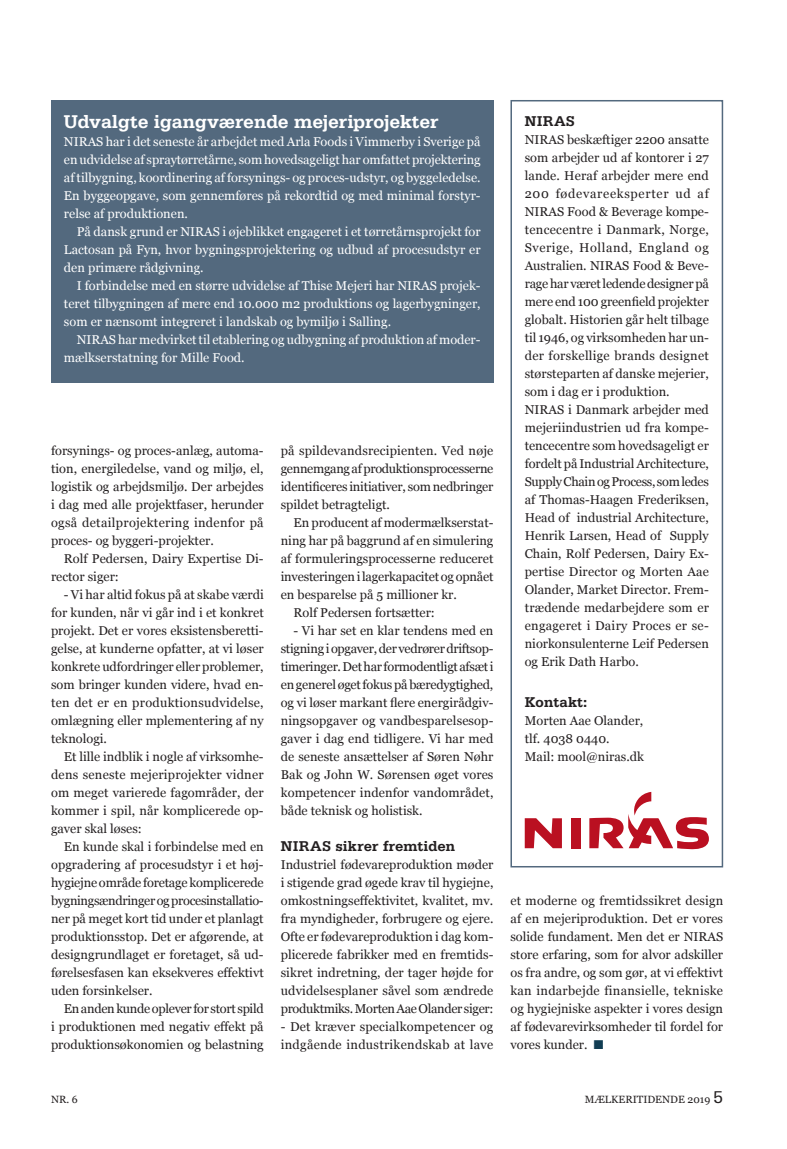
<style>
.page{position:relative;width:787px;height:1149px;background:#fff}
.page>*{position:absolute;margin:0;border:0;box-sizing:border-box;transform-origin:0 0}
.Mellemrubrik{font:700 19.5px "Serifa";letter-spacing:-.01em;color:#fff}
.Mellemrubrik-2{font:700 15px "Serifa";color:#231f20}
.Brødtekst{font:12.75px/18px "Georgia";color:#231f20;text-align:justify}
.Brødtekst_ind{font:12.75px/18px "Georgia";color:#231f20;text-align:justify}
.Brødtekst_ind-2{font:12.75px/18px "Georgia";color:#fff;text-align:justify}
.Brødtekst-2{font:12.75px/18px "Georgia";color:#fff;text-align:justify}
.Brødtekst-3{font:12.75px/18px "Georgia";letter-spacing:.025em;color:#231f20}
.t1{font:10.5px "Georgia";color:#231f20}
.s1{color:#113d53}
.s2{font-family:"Serifa";font-size:18px}
</style>
<div class="page">
<div style="left:51px;top:100px;width:442px;height:282px;background:#53697e"></div>
<div style="left:510px;top:100px;width:213px;height:767px;border:2px solid #53697e"></div>
<svg style="left:524px;top:818px;width:38px;height:30px"></svg>
<div style="left:570px;top:818px;width:10px;height:30px;background:#ba1021"></div>
<svg style="left:589px;top:792px;width:120px;height:56px"></svg>
<p class="Mellemrubrik" style="left:64px;top:110px;width:376px">Udvalgte igangværende mejeriprojekter</p>
<p class="Brødtekst-2" style="left:64px;top:132px;width:418px">NIRAS har i det seneste år arbejdet med Arla Foods i Vimmerby i Sverige på en udvidelse af spraytørretårne, som hovedsageligt har omfattet projektering af tilbygning, koordinering af forsynings- og proces-udstyr, og byggeledelse.<br>En byggeopgave, som gennemføres på rekordtid og med minimal forstyr&shy;relse af produktionen.</p>
<p class="Brødtekst_ind-2" style="left:64px;top:222px;width:418px;text-indent:13px">På dansk grund er NIRAS i øjeblikket engageret i et tørretårnsprojekt for Lactosan på Fyn, hvor bygningsprojektering og udbud af procesudstyr er den primære rådgivning.</p>
<p class="Brødtekst_ind-2" style="left:64px;top:276px;width:418px;text-indent:13px">I forbindelse med en større udvidelse af Thise Mejeri har NIRAS projek&shy;teret tilbygningen af mere end 10.000 m2 produktions og lagerbygninger, som er nænsomt integreret i landskab og bymiljø i Salling.</p>
<p class="Brødtekst_ind-2" style="left:64px;top:330px;width:417px;text-indent:13px">NIRAS har medvirket til etablering og udbygning af produktion af moder&shy;mælkserstatning for Mille Food.</p>
<p class="Brødtekst" style="left:51px;top:441px;width:214px">forsynings- og proces-anlæg, automa&shy;tion, energiledelse, vand og miljø, el, logistik og arbejdsmiljø. Der arbejdes i dag med alle projektfaser, herunder også detailprojektering indenfor på proces- og byggeri-projekter.</p>
<p class="Brødtekst_ind" style="left:51px;top:549px;width:214px;text-indent:13px">Rolf Pedersen, Dairy Expertise Di&shy;rector siger:</p>
<p class="Brødtekst_ind" style="left:51px;top:585px;width:214px;text-indent:13px">- Vi har altid fokus på at skabe værdi for kunden, når vi går ind i et konkret projekt. Det er vores eksistensberetti&shy;gelse, at kunderne opfatter, at vi løser konkrete udfordringer eller problemer, som bringer kunden videre, hvad en&shy;ten det er en produktionsudvidelse, omlægning eller mplementering af ny teknologi.</p>
<p class="Brødtekst_ind" style="left:51px;top:747px;width:214px;text-indent:13px">Et lille indblik i nogle af virksomhe&shy;dens seneste mejeriprojekter vidner om meget varierede fagområder, der kommer i spil, når komplicerede op&shy;gaver skal løses:</p>
<p class="Brødtekst_ind" style="left:51px;top:837px;width:214px;text-indent:13px">En kunde skal i forbindelse med en opgradering af procesudstyr i et høj&shy;hygiejne område foretage komplicerede bygningsændringer og procesinstallatio&shy;ner på meget kort tid under et planlagt produktionsstop. Det er afgørende, at designgrundlaget er foretaget, så ud&shy;førelsesfasen kan eksekveres effektivt uden forsinkelser.</p>
<p class="Brødtekst_ind" style="left:51px;top:999px;width:214px;text-indent:13px">En anden kunde oplever for stort spild i produktionen med negativ effekt på produktionsøkonomien og belastning</p>
<p class="Brødtekst_ind" style="left:281px;top:441px;width:214px">på spildevandsrecipienten. Ved nøje gennemgang af produktionsprocesserne identificeres initiativer, som nedbringer spildet betragteligt.</p>
<p class="Brødtekst_ind" style="left:281px;top:513px;width:214px;text-indent:13px">En producent af modermælkserstat&shy;ning har på baggrund af en simulering af formuleringsprocesserne reduceret investeringen i lagerkapacitet og opnået en besparelse på 5 millioner kr.</p>
<p class="Brødtekst_ind" style="left:293px;top:603px;width:143px">Rolf Pedersen fortsætter:</p>
<p class="Brødtekst_ind" style="left:281px;top:621px;width:214px;text-indent:13px">- Vi har set en klar tendens med en stigning i opgaver, der vedrører driftsop&shy;timeringer. Det har formodentligt afsæt i en generel øget fokus på bæredygtighed, og vi løser markant flere energirådgiv&shy;ningsopgaver og vandbesparelsesop&shy;gaver i dag end tidligere. Vi har med de seneste ansættelser af Søren Nøhr Bak og John W. Sørensen øget vores kompetencer indenfor vandområdet, både teknisk og holistisk.</p>
<p class="Mellemrubrik-2" style="left:281px;top:837px;width:176px">NIRAS sikrer fremtiden</p>
<p class="Brødtekst" style="left:281px;top:855px;width:214px">Industriel fødevareproduktion møder i stigende grad øgede krav til hygiejne, omkostningseffektivitet, kvalitet, mv. fra myndigheder, forbrugere og ejere.<br>Ofte er fødevareproduktion i dag kom&shy;plicerede fabrikker med en fremtids&shy;sikret indretning, der tager højde for udvidelsesplaner såvel som ændrede produktmiks. Morten Aae Olander siger:</p>
<p class="Brødtekst-3" style="left:281px;top:1017px;width:214px">- Det kræver specialkompetencer og indgående industrikendskab at lave</p>
<p class="Mellemrubrik-2" style="left:524px;top:112px;width:52px">NIRAS</p>
<p class="Brødtekst" style="left:524px;top:130px;width:186px">NIRAS beskæftiger 2200 ansatte som arbejder ud af kontorer i 27 lande. Heraf arbejder mere end 200 fødevareeksperter ud af NIRAS Food &amp; Beverage kompe&shy;tencecentre i Danmark, Norge, Sverige, Holland, England og Australien. NIRAS Food &amp; Beve&shy;rage har været ledende designer på mere end 100 greenfield projekter globalt. Historien går helt tilbage til 1946, og virksomheden har un&shy;der forskellige brands designet størsteparten af danske mejerier, som i dag er i produktion.</p>
<p class="Brødtekst" style="left:524px;top:400px;width:186px">NIRAS i Danmark arbejder med mejeriindustrien ud fra kompe&shy;tencecentre som hovedsageligt er fordelt på Industrial Architecture, Supply Chain og Process, som ledes af Thomas-Haagen Frederiksen, Head of industrial Architecture, Henrik Larsen, Head of Supply Chain, Rolf Pedersen, Dairy Ex&shy;pertise Director og Morten Aae Olander, Market Director. Frem&shy;trædende medarbejdere som er engageret i Dairy Proces er se&shy;niorkonsulenterne Leif Pedersen og Erik Dath Harbo.</p>
<p class="Mellemrubrik-2" style="left:524px;top:693px;width:64px">Kontakt:</p>
<p class="Brødtekst" style="left:524px;top:711px;width:120px">Morten Aae Olander,</p>
<p class="Brødtekst" style="left:524px;top:729px;width:86px">tlf. 4038 0440.</p>
<p class="Brødtekst" style="left:524px;top:747px;width:121px">Mail: mool@niras.dk</p>
<p class="Brødtekst" style="left:510px;top:891px;width:214px">et moderne og fremtidssikret design af en mejeriproduktion. Det er vores solide fundament. Men det er NIRAS store erfaring, som for alvor adskiller os fra andre, og som gør, at vi effektivt kan indarbejde finansielle, tekniske og hygiejniske aspekter i vores design af fødevarevirksomheder til fordel for vores kunder. <span class="s1">■</span></p>
<p class="t1" style="left:51px;top:1091px;width:28px">NR. 6</p>
<p class="t1" style="left:585px;top:1091px;width:140px">MÆLKERITIDENDE 2019 <span class="s2">5</span></p>
</div>
